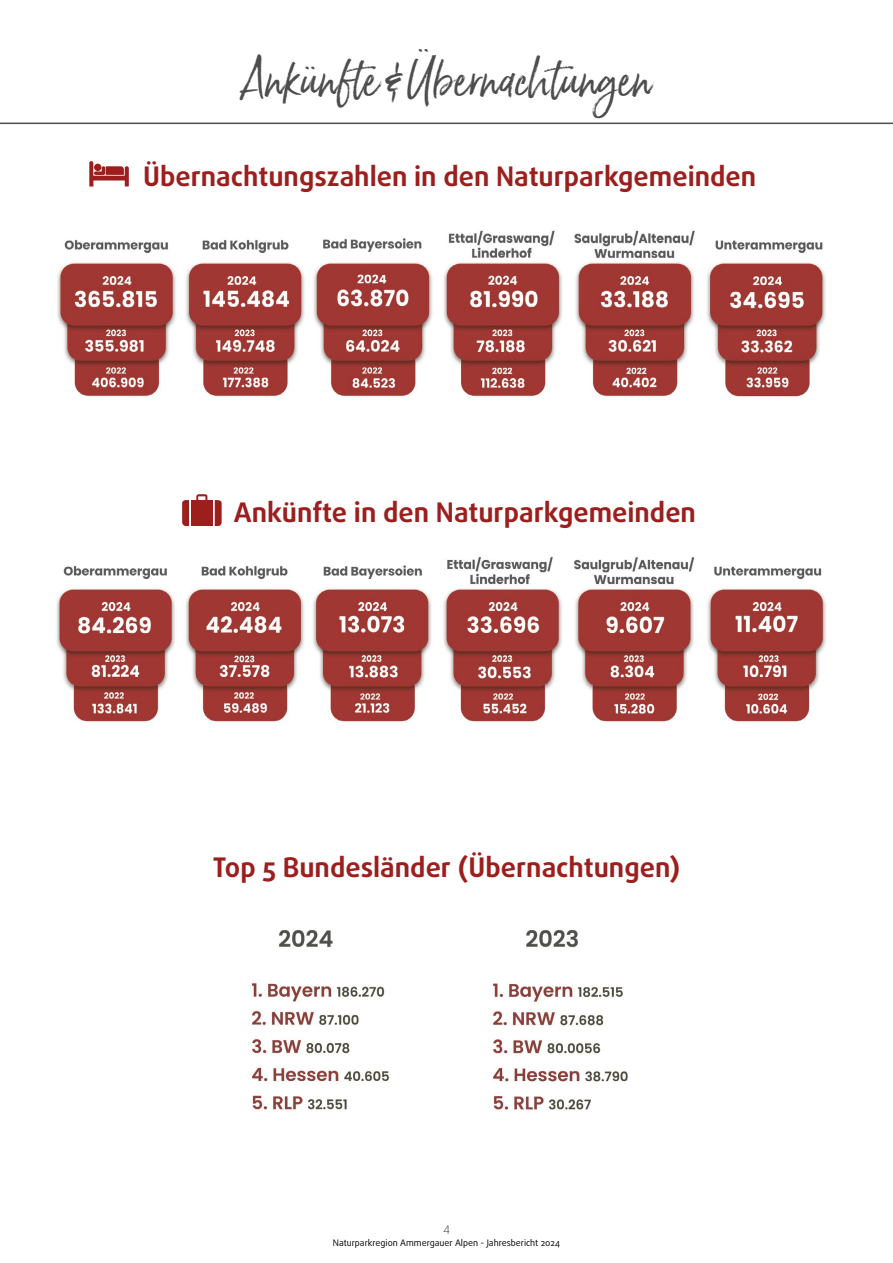
<style>
.page{position:relative;width:893px;height:1263px;background:#fff}
.page>*{position:absolute;margin:0;border:0;box-sizing:border-box;transform-origin:0 0}
.t1{font:45px "Born Ready";color:#4c4d4c}
.t2{font:700 27px "Daxline OT";color:#9c1f1e}
.t3{font:300 12px "Daxline OT";color:#4c4d4c}
.t4{font:9px "Daxline OT";color:#000}
</style>
<div class="page">
<hr style="left:0;top:123px;width:893px;height:1px;background:#4c4d4c">
<img style="left:251px;top:930px;width:377px;height:180px">
<img style="left:56px;top:516px;width:770px;height:206px">
<svg style="left:182px;top:500px;width:7px;height:26px"></svg>
<svg style="left:215px;top:500px;width:7px;height:26px"></svg>
<div style="left:191px;top:500px;width:22px;height:26px;background:#9c1f1e"></div>
<svg style="left:196px;top:494px;width:11px;height:6px"></svg>
<img style="left:57px;top:230px;width:769px;height:167px">
<svg style="left:89px;top:161px;width:40px;height:26px"></svg>
<h1 class="t1" style="left:241px;top:53px;width:413px">Ankünfte &amp; Übernachtungen</h1>
<p class="t2" style="left:143px;top:158px;width:615px">Übernachtungszahlen in den Naturparkgemeinden</p>
<p class="t2" style="left:234px;top:494px;width:464px">Ankünfte in den Naturparkgemeinden</p>
<p class="t2" style="left:213px;top:849px;width:469px">Top 5 Bundesländer (Übernachtungen)</p>
<p class="t3" style="left:443px;top:1220px;width:8px">4</p>
<p class="t4" style="left:333px;top:1237px;width:229px">Naturparkregion Ammergauer Alpen - Jahresbericht 2024</p>
</div>
